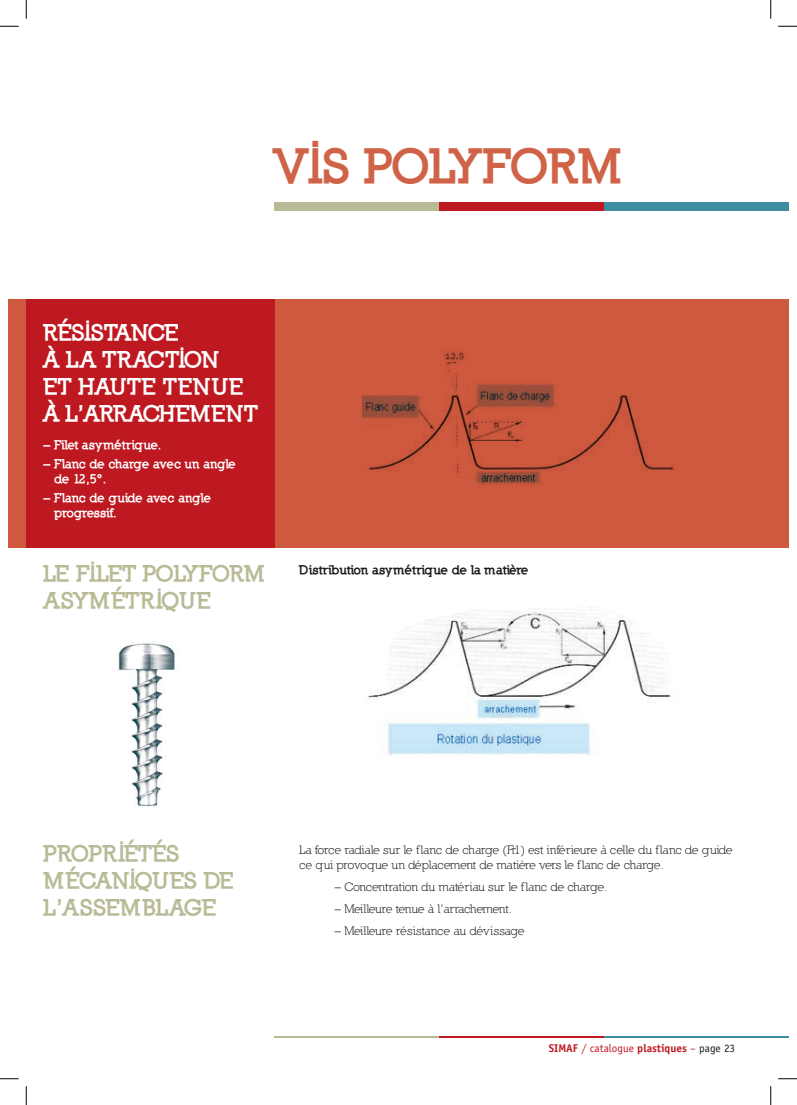
<style>
.page{position:relative;width:797px;height:1105px;background:#fff}
.page>*{position:absolute;margin:0;border:0;box-sizing:border-box;transform-origin:0 0}
.t1{font:900 47.5px "Nilland";letter-spacing:-.03em;color:#d06347}
.t2{font:900 22.5px/27px "Nilland";letter-spacing:-.02em;color:#fff}
.t3{font:900 22.5px/27px "Nilland";color:#b9ba96}
.t4{font:900 22.5px/27px "Nilland";letter-spacing:-.03em;color:#b9ba96}
.t5{font:12.5px/15px "Nilland";letter-spacing:-.03em;color:#1b181c}
.t6{font:900 12.5px/15px "Nilland";letter-spacing:-.025em;color:#fff}
.t7{font:900 12.5px "Nilland";letter-spacing:-.03em;color:#1b181c}
.t8{font:700 11.25px "Officina Sans";color:#be1820}
.s1{font-weight:400}
.s2{font-weight:400;color:#1b181c}
</style>
<div class="page">
<div style="left:26px;top:299px;width:762px;height:248px;background:#ce593e"></div>
<img style="left:362px;top:351px;width:312px;height:135px">
<img style="left:367px;top:606px;width:304px;height:150px">
<div style="left:26px;top:299px;width:248px;height:248px;background:#be1820"></div>
<div style="left:9px;top:299px;width:17px;height:248px;background:#ce593e"></div>
<hr style="left:274px;top:1036px;width:165px;height:2px;background:#b9ba96">
<hr style="left:439px;top:1036px;width:165px;height:2px;background:#be1820">
<hr style="left:604px;top:1036px;width:184px;height:2px;background:#3c8d9f">
<div style="left:274px;top:202px;width:165px;height:9px;background:#b9ba96"></div>
<div style="left:439px;top:202px;width:165px;height:9px;background:#be1820"></div>
<div style="left:604px;top:202px;width:184px;height:9px;background:#3c8d9f"></div>
<img style="left:118px;top:643px;width:57px;height:163px">
<svg style="left:0;top:25px;width:19px;height:2px"></svg>
<svg style="left:778px;top:25px;width:19px;height:2px"></svg>
<svg style="left:0;top:1078px;width:19px;height:1px"></svg>
<svg style="left:778px;top:1078px;width:19px;height:1px"></svg>
<svg style="left:25px;top:0;width:2px;height:19px"></svg>
<svg style="left:25px;top:1086px;width:2px;height:19px"></svg>
<svg style="left:770px;top:0;width:1px;height:19px"></svg>
<svg style="left:770px;top:1086px;width:1px;height:19px"></svg>
<h1 class="t1" style="left:275px;top:136px;width:350px">VIS POLYFORM</h1>
<h2 class="t2" style="left:44px;top:319px;width:216px">Résistance<br>à la traction<br>et Haute ten ue à l’arrachement</h2>
<p class="t6" style="left:44px;top:438px;width:119px">– Filet asymétrique.</p>
<p class="t6" style="left:54px;top:456px;width:183px;text-indent:-10px">– Flanc de charge avec un angle de 12,5°.</p>
<p class="t6" style="left:54px;top:490px;width:158px;text-indent:-10px">– Flanc de guide avec angle progressif.</p>
<h2 class="t4" style="left:44px;top:560px;width:170px">Le filet polyform asym étr ique</h2>
<p class="t7" style="left:299px;top:562px;width:231px">Distribution asymétrique de la matière</p>
<h2 class="t3" style="left:44px;top:840px;width:192px;text-indent:45px">pr iétés mécaniques de l’assemblage</h2>
<p class="t5" style="left:299px;top:842px;width:435px">La force radiale sur le flanc de charge (Fr1) est inférieure à celle du flanc de guide ce qui provoque un déplacement de matière vers le flanc de charge.</p>
<h2 class="t4" style="left:44px;top:840px;width:16px">Pro</h2>
<p class="t5" style="left:335px;top:879px;width:274px">– Concentration du matériau sur le flanc de charge.</p>
<p class="t5" style="left:335px;top:901px;width:179px">– Meilleure tenue à l’arrachement.</p>
<p class="t5" style="left:335px;top:923px;width:192px">– Meilleure résistance au dévissage</p>
<p class="t8" style="left:548px;top:1041px;width:188px">SIMAF <span class="s1">/ catalogue</span> plastiques <span class="s1">–</span> <span class="s2">page 23</span></p>
</div>
